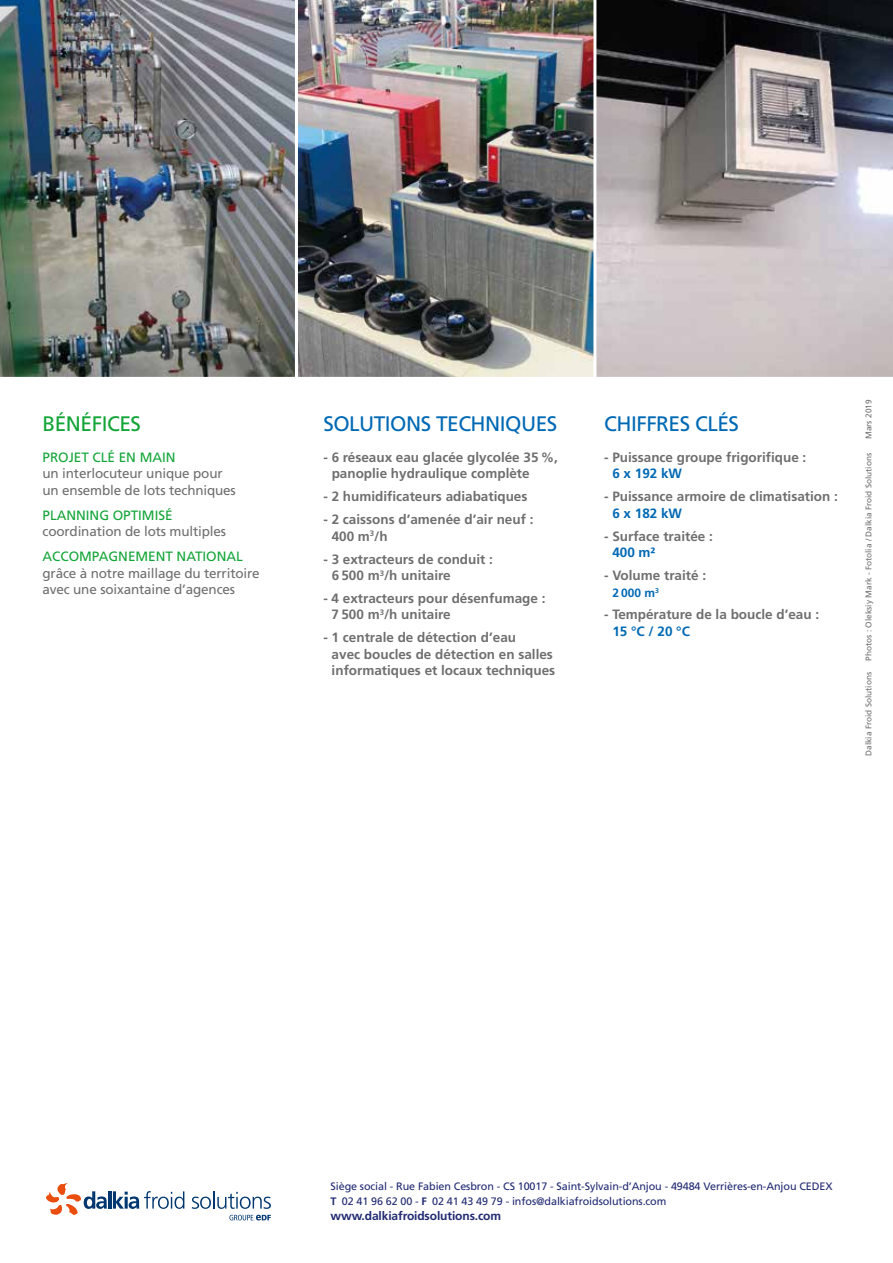
<style>
.page{position:relative;width:893px;height:1263px;background:#fff}
.page>*{position:absolute;margin:0;border:0;box-sizing:border-box;transform-origin:0 0}
.t1{font:21px "Frutiger LT Pro";letter-spacing:-.025em;color:#0069b4}
.t2{font:21px "Frutiger LT Pro";letter-spacing:-.025em;color:#13a538}
.t3{font:700 13.5px/16.5px "Frutiger LT Std";color:#706f6f}
.t4{font:13.5px/16.5px "Frutiger LT Pro";letter-spacing:-.01em;color:#706f6f}
.t5{font:13.5px "Frutiger LT Pro";color:#13a538}
.t6{font:700 13.5px "Frutiger LT Std";color:#0069b4}
.t7{font:700 12px "Frutiger LT Std";letter-spacing:-.01em;color:#212a72}
.t8{font:700 12px "Frutiger LT Std";color:#0069b4}
.t9{font:10.8px/15px "Frutiger LT Pro";letter-spacing:-.01em;color:#212a72}
.t10{font:8.25px "Frutiger LT Pro";color:#706f6f}
.s1{font-family:"Frutiger LT Std";font-weight:700}
</style>
<div class="page">
<svg style="left:229px;top:1215px;width:42px;height:5px"></svg>
<hr style="left:108px;top:1191px;width:3px;height:17px;background:#003770">
<svg style="left:46px;top:1183px;width:61px;height:32px"></svg>
<svg style="left:113px;top:1191px;width:71px;height:18px"></svg>
<svg style="left:192px;top:1191px;width:79px;height:18px"></svg>
<img style="left:0;top:0;width:893px;height:377px">
<hr style="left:593px;top:0;width:3px;height:378px;background:#fff">
<hr style="left:295px;top:0;width:3px;height:378px;background:#fff">
<h1 class="t2" style="left:43px;top:411px;width:100px">BÉNÉFICES</h1>
<h1 class="t1" style="left:323px;top:411px;width:235px">SOLUTIONS TECHNIQUES</h1>
<p class="t5" style="left:43px;top:449px;width:135px">PROJET CLÉ EN MAIN</p>
<p class="t4" style="left:43px;top:466px;width:195px">un interlocuteur unique pour un ensemble de lots techniques</p>
<p class="t5" style="left:43px;top:507px;width:132px">PLANNING OPTIMISÉ</p>
<p class="t4" style="left:43px;top:524px;width:185px">coordination de lots multiples</p>
<p class="t5" style="left:43px;top:549px;width:202px">ACCOMPAGNEMENT NATIONAL</p>
<p class="t4" style="left:43px;top:565px;width:219px">grâce à notre maillage du territoire avec une soixantaine d’agences</p>
<p class="t3" style="left:332px;top:449px;width:228px;text-indent:-8px">- 6 réseaux eau glacée glycolée 35 %, panoplie hydraulique complète</p>
<p class="t3" style="left:323px;top:488px;width:206px">- 2 humidificateurs adiabatiques</p>
<p class="t3" style="left:332px;top:511px;width:203px;text-indent:-8px">- 2 caissons d’amenée d’air neuf :<br>400 m<sup>3</sup>/h</p>
<p class="t3" style="left:332px;top:551px;width:163px;text-indent:-8px">- 3 extracteurs de conduit :<br>6 500 m<sup>3</sup>/h unitaire</p>
<p class="t3" style="left:332px;top:590px;width:215px;text-indent:-8px">- 4 extracteurs pour désenfumage :<br>7 500 m<sup>3</sup>/h unitaire</p>
<p class="t3" style="left:332px;top:629px;width:225px;text-indent:-8px">- 1 centrale de détection d’eau<br>avec boucles de détection en salles informatiques et locaux techniques</p>
<h1 class="t1" style="left:604px;top:411px;width:136px">CHIFFRES CLÉS</h1>
<p class="t3" style="left:604px;top:449px;width:204px">- Puissance groupe frigorifique :</p>
<p class="t6" style="left:612px;top:466px;width:71px">6 x 192 kW</p>
<p class="t3" style="left:604px;top:488px;width:235px">- Puissance armoire de climatisation :</p>
<p class="t6" style="left:612px;top:505px;width:71px">6 x 182 kW</p>
<p class="t3" style="left:604px;top:528px;width:110px">- Surface traitée :</p>
<p class="t6" style="left:612px;top:545px;width:45px">400 m²</p>
<p class="t3" style="left:604px;top:567px;width:104px">- Volume traité :</p>
<p class="t8" style="left:612px;top:585px;width:48px">2 000 m<sup>3</sup></p>
<p class="t3" style="left:604px;top:607px;width:217px">- Température de la boucle d’eau :</p>
<p class="t6" style="left:612px;top:623px;width:79px">15 °C / 20 °C</p>
<p class="t10" style="left:864px;top:439px;width:41px;rotate:-90deg">Mars 2019</p>
<p class="t10" style="left:864px;top:661px;width:209px;rotate:-90deg">Photos : Oleksiy Mark - Fotolia / Dalkia Froid Solutions</p>
<p class="t10" style="left:864px;top:756px;width:85px;rotate:-90deg">Dalkia Froid Solutions</p>
<p class="t9" style="left:331px;top:1179px;width:503px">Siège social - Rue Fabien Cesbron - CS 10017 - Saint-Sylvain-d’Anjou - 49484 Verrières-en-Anjou CEDEX<br><span class="s1">T</span> 02 41 96 62 00 - <span class="s1">F</span> 02 41 43 49 79 - infos@dalkiafroidsolutions.com</p>
<p class="t7" style="left:331px;top:1209px;width:172px">www.dalkiafroidsolutions.com</p>
</div>
